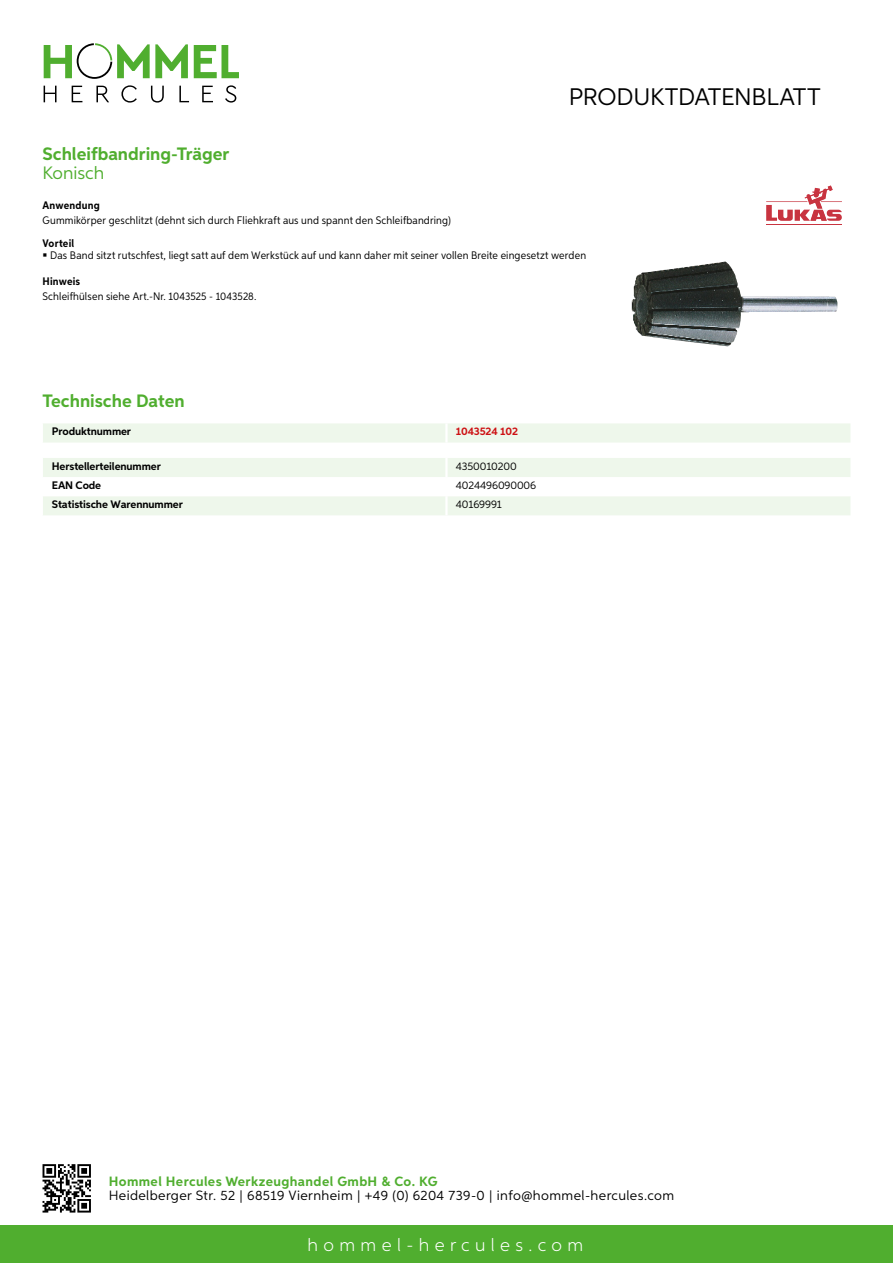
<style>
.page{position:relative;width:893px;height:1263px;background:#fff}
.page>*{position:absolute;margin:0;border:0;box-sizing:border-box;transform-origin:0 0}
.t1{font:24px "Aspira";letter-spacing:-.01em;color:#000}
.t2{font:700 18px "Aspira";color:#50ae2f}
.t3{font:300 18px "Aspira";letter-spacing:.3em;color:#fff}
.t4{font:18px "Aspira";color:#50ae2f}
.t5{font:13.5px "Aspira";letter-spacing:.03em;color:#000}
.t6{font:700 13.5px "Aspira";letter-spacing:.03em;color:#50ae2f}
.t7{font:10.95px "Aspira Nar";letter-spacing:.015em;color:#000}
.t8{font:700 10.95px "Aspira";letter-spacing:-.01em;color:#000}
.t9{font:10.95px "Aspira";letter-spacing:-.01em;color:#000}
.t10{font:700 10.95px "Aspira Nar";letter-spacing:.02em;color:#000}
.t11{font:700 10.95px "Aspira";letter-spacing:-.01em;color:#cd1013}
</style>
<div class="page">
<div style="left:0;top:1226px;width:893px;height:37px;background:#50ae2f"></div>
<svg style="left:43px;top:1164px;width:48px;height:48px"></svg>
<svg style="left:194px;top:45px;width:45px;height:33px"></svg>
<svg style="left:44px;top:43px;width:144px;height:36px"></svg>
<svg style="left:44px;top:86px;width:13px;height:16px"></svg>
<svg style="left:72px;top:86px;width:10px;height:16px"></svg>
<svg style="left:96px;top:86px;width:13px;height:16px"></svg>
<svg style="left:121px;top:85px;width:16px;height:18px"></svg>
<svg style="left:151px;top:86px;width:13px;height:17px"></svg>
<svg style="left:179px;top:86px;width:10px;height:16px"></svg>
<svg style="left:202px;top:86px;width:11px;height:16px"></svg>
<svg style="left:225px;top:85px;width:11px;height:18px"></svg>
<div style="left:43px;top:423px;width:807px;height:20px;background:#eef7eb"></div>
<hr style="left:445px;top:423px;width:3px;height:20px;background:#fff">
<svg style="left:43px;top:458px;width:807px;height:57px"></svg>
<hr style="left:445px;top:496px;width:3px;height:19px;background:#fff">
<img style="left:631px;top:262px;width:206px;height:84px">
<hr style="left:766px;top:224px;width:76px;height:1px;background:#c83440">
<svg style="left:766px;top:185px;width:76px;height:36px"></svg>
<h1 class="t1" style="left:569px;top:82px;width:253px">Produktdatenblatt</h1>
<h2 class="t2" style="left:43px;top:142px;width:188px">Schleifbandring-Träger</h2>
<h2 class="t4" style="left:43px;top:162px;width:63px">Konisch</h2>
<p class="t10" style="left:43px;top:199px;width:59px">Anwendung</p>
<p class="t7" style="left:43px;top:214px;width:410px">Gummikörper geschlitzt (dehnt sich durch Fliehkraft aus und spannt den Schleifbandring)</p>
<p class="t10" style="left:43px;top:236px;width:33px">Vorteil</p>
<p class="t7" style="left:50px;top:249px;width:537px">Das Band sitzt rutschfest, liegt satt auf dem Werkstück auf und kann daher mit seiner vollen Breite eingesetzt werden</p>
<p class="t10" style="left:43px;top:274px;width:39px">Hinweis</p>
<p class="t7" style="left:43px;top:289px;width:215px">Schleifhülsen siehe Art.-Nr. 1043525 - 1043528.</p>
<h2 class="t2" style="left:43px;top:389px;width:144px">Technische Daten</h2>
<p class="t8" style="left:52px;top:425px;width:81px">Produktnummer</p>
<p class="t11" style="left:456px;top:425px;width:64px">1043524 102</p>
<p class="t8" style="left:52px;top:459px;width:111px">Herstellerteilenummer</p>
<p class="t9" style="left:456px;top:459px;width:62px">4350010200</p>
<p class="t8" style="left:52px;top:478px;width:51px">EAN Code</p>
<p class="t9" style="left:456px;top:479px;width:82px">4024496090006</p>
<p class="t8" style="left:52px;top:498px;width:132px">Statistische Warennummer</p>
<p class="t9" style="left:456px;top:498px;width:48px">40169991</p>
<p class="t6" style="left:109px;top:1172px;width:330px">Hommel Hercules Werkzeughandel GmbH &amp; Co. KG</p>
<p class="t5" style="left:109px;top:1187px;width:567px">Heidelberger Str. 52 | 68519 Viernheim | +49 (0) 6204 739-0 | info@hommel-hercules.com</p>
<h2 class="t3" style="left:307px;top:1234px;width:277px">hommel-hercules.com</h2>
</div>
